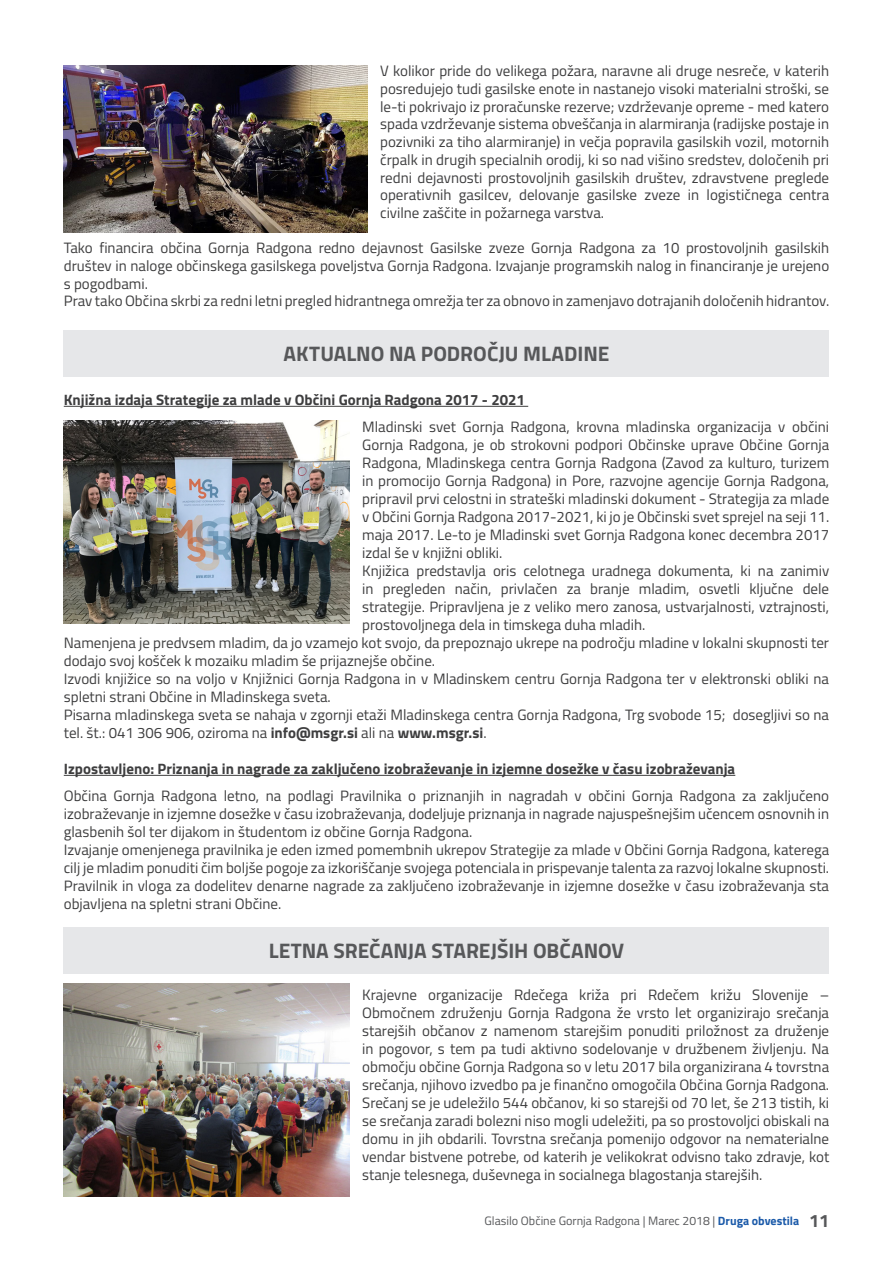
<style>
.page{position:relative;width:893px;height:1263px;background:#fff}
.page>*{position:absolute;margin:0;border:0;box-sizing:border-box;transform-origin:0 0}
.t1{font:700 21px "Titillium";color:#57585a}
.t2{font:15px/18px "Titillium";color:#3e3e3f}
.t3{font:700 15px "Titillium";color:#3e3e3f}
.t4{font:12.15px "Titillium";color:#57585a}
.s1{font-weight:700}
.s2{font-weight:700;font-size:12px;color:#1b5aa9}
.s3{font-weight:700;font-size:18px}
</style>
<div class="page">
<div style="left:64px;top:331px;width:765px;height:46px;background:#e6e7e9"></div>
<hr style="left:64px;top:406px;width:464px;height:1px;background:#3e3e3f">
<hr style="left:64px;top:775px;width:671px;height:1px;background:#3e3e3f">
<img style="left:64px;top:421px;width:285px;height:202px">
<div style="left:64px;top:927px;width:765px;height:46px;background:#e6e7e9"></div>
<img style="left:64px;top:984px;width:285px;height:212px">
<img style="left:64px;top:65px;width:303px;height:168px">
<p class="t2" style="left:380px;top:61px;width:451px;text-align:justify">V kolikor pride do velikega požara, naravne ali druge nesreče, v katerih posredujejo tudi gasilske enote in nastanejo visoki materialni stroški, se le-ti pokrivajo iz proračunske rezerve; vzdrževanje opreme - med katero spada vzdrževanje sistema obveščanja in alarmiranja (radijske postaje in pozivniki za tiho alarmiranje) in večja popravila gasilskih vozil, motornih črpalk in drugih specialnih orodij, ki so nad višino sredstev, določenih pri redni dejavnosti prostovoljnih gasilskih društev, zdravstvene preglede operativnih gasilcev, delovanje gasilske zveze in logističnega centra civilne zaščite in požarnega varstva.</p>
<p class="t2" style="left:64px;top:238px;width:767px">Tako financira občina Gornja Radgona redno dejavnost Gasilske zveze Gornja Radgona za 10 prostovoljnih gasilskih društev in naloge občinskega gasilskega poveljstva Gornja Radgona. Izvajanje programskih nalog in financiranje je urejeno s pogodbami.<br>Prav tako Občina skrbi za redni letni pregled hidrantnega omrežja ter za obnovo in zamenjavo dotrajanih določenih hidrantov.</p>
<h1 class="t1" style="left:284px;top:338px;width:327px">AKTUALNO NA PODROČJU MLADINE</h1>
<p class="t3" style="left:64px;top:388px;width:463px">Knjižna izdaja Strategije za mlade v Občini Gornja Radgona 2017 - 2021</p>
<p class="t2" style="left:362px;top:417px;width:468px">Mladinski svet Gornja Radgona, krovna mladinska organizacija v občini</p>
<p class="t2" style="left:362px;top:435px;width:468px">Gornja Radgona, je ob strokovni podpori Občinske uprave Občine Gornja</p>
<p class="t2" style="left:362px;top:453px;width:468px">Radgona, Mladinskega centra Gornja Radgona (Zavod za kulturo, turizem</p>
<p class="t2" style="left:362px;top:471px;width:468px">in promocijo Gornja Radgona) in Pore, razvojne agencije Gornja Radgona,</p>
<p class="t2" style="left:362px;top:489px;width:469px">pripravil prvi celostni in strateški mladinski dokument - Strategija za mlade</p>
<p class="t2" style="left:362px;top:507px;width:469px">v Občini Gornja Radgona 2017-2021, ki jo je Občinski svet sprejel na seji 11.</p>
<p class="t2" style="left:362px;top:525px;width:469px">maja 2017. Le-to je Mladinski svet Gornja Radgona konec decembra 2017</p>
<p class="t2" style="left:362px;top:543px;width:142px">izdal še v knjižni obliki.</p>
<p class="t2" style="left:362px;top:561px;width:469px">Knjižica predstavlja oris celotnega uradnega dokumenta, ki na zanimiv</p>
<p class="t2" style="left:362px;top:579px;width:468px">in pregleden način, privlačen za branje mladim, osvetli ključne dele</p>
<p class="t2" style="left:362px;top:597px;width:468px">strategije. Pripravljena je z veliko mero zanosa, ustvarjalnosti, vztrajnosti,</p>
<p class="t2" style="left:362px;top:615px;width:285px">prostovoljnega dela in timskega duha mladih.</p>
<p class="t2" style="left:64px;top:633px;width:767px">Namenjena je predvsem mladim, da jo vzamejo kot svojo, da prepoznajo ukrepe na področju mladine v lokalni skupnosti ter</p>
<p class="t2" style="left:64px;top:651px;width:373px">dodajo svoj košček k mozaiku mladim še prijaznejše občine.</p>
<p class="t2" style="left:64px;top:669px;width:767px">Izvodi knjižice so na voljo v Knjižnici Gornja Radgona in v Mladinskem centru Gornja Radgona ter v elektronski obliki na</p>
<p class="t2" style="left:64px;top:687px;width:268px">spletni strani Občine in Mladinskega sveta.</p>
<p class="t2" style="left:64px;top:705px;width:767px">Pisarna mladinskega sveta se nahaja v zgornji etaži Mladinskega centra Gornja Radgona, Trg svobode 15; dosegljivi so na</p>
<p class="t2" style="left:64px;top:723px;width:424px">tel. št.: 041 306 906, oziroma na <span class="s1">info@msgr.si</span> ali na <span class="s1">www.msgr.si</span>.</p>
<p class="t3" style="left:64px;top:757px;width:673px">Izpostavljeno: Priznanja in nagrade za zaključeno izobraževanje in izjemne dosežke v času izobraževanja</p>
<p class="t2" style="left:64px;top:786px;width:767px">Občina Gornja Radgona letno, na podlagi Pravilnika o priznanjih in nagradah v občini Gornja Radgona za zaključeno izobraževanje in izjemne dosežke v času izobraževanja, dodeljuje priznanja in nagrade najuspešnejšim učencem osnovnih in glasbenih šol ter dijakom in študentom iz občine Gornja Radgona.<br>Izvajanje omenjenega pravilnika je eden izmed pomembnih ukrepov Strategije za mlade v Občini Gornja Radgona, katerega cilj je mladim ponuditi čim boljše pogoje za izkoriščanje svojega potenciala in prispevanje talenta za razvoj lokalne skupnosti.<br>Pravilnik in vloga za dodelitev denarne nagrade za zaključeno izobraževanje in izjemne dosežke v času izobraževanja sta objavljena na spletni strani Občine.</p>
<h1 class="t1" style="left:269px;top:935px;width:357px">LETNA SREČANJA STAREJŠIH OBČANOV</h1>
<p class="t2" style="left:362px;top:985px;width:469px;text-align:justify">Krajevne organizacije Rdečega križa pri Rdečem križu Slovenije – Območnem združenju Gornja Radgona že vrsto let organizirajo srečanja starejših občanov z namenom starejšim ponuditi priložnost za druženje in pogovor, s tem pa tudi aktivno sodelovanje v družbenem življenju. Na območju občine Gornja Radgona so v letu 2017 bila organizirana 4 tovrstna srečanja, njihovo izvedbo pa je finančno omogočila Občina Gornja Radgona.<br>Srečanj se je udeležilo 544 občanov, ki so starejši od 70 let, še 213 tistih, ki se srečanja zaradi bolezni niso mogli udeležiti, pa so prostovoljci obiskali na domu in jih obdarili. Tovrstna srečanja pomenijo odgovor na nematerialne vendar bistvene potrebe, od katerih je velikokrat odvisno tako zdravje, kot stanje telesnega, duševnega in socialnega blagostanja starejših.</p>
<p class="t4" style="left:484px;top:1211px;width:346px">Glasilo Občine Gornja Radgona | Marec 2018 | <span class="s2">Druga obvestila</span> <span class="s3">11</span></p>
</div>
